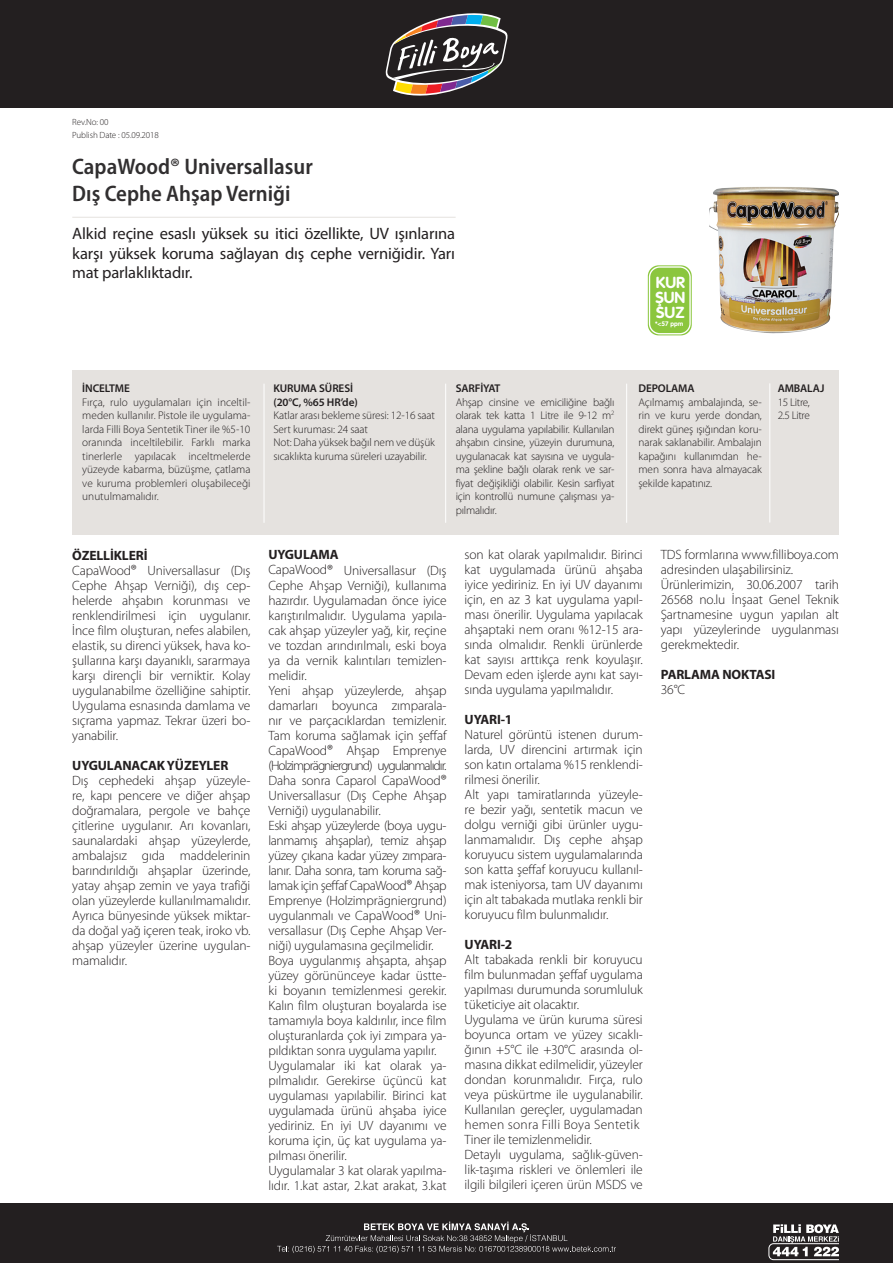
<style>
.page{position:relative;width:893px;height:1263px;background:#fff}
.page>*{position:absolute;margin:0;border:0;box-sizing:border-box;transform-origin:0 0}
.t1{font:600 semi-condensed 22.5px/27px "Myriad Pro";color:#312f30}
.t2{font:16.5px/19.5px "Myriad Pro";letter-spacing:-.01em;color:#231f20;text-align:justify}
.t3{font:700 15.75px/15px "VAG Rounded";color:#fff;text-align:justify}
.t4{font:300 13.5px/15px "Myriad Pro";letter-spacing:-.01em;color:#231f20}
.t5{font:700 13.5px "Myriad Pro";letter-spacing:-.01em;color:#231f20}
.t6{font:300 11.25px/13.5px "Myriad Pro";letter-spacing:-.01em;color:#231f20;text-align:justify}
.t7{font:600 11.25px/13.5px "Myriad Pro";letter-spacing:-.01em;color:#231f20}
.t8{font:300 11.25px/13.5px "Myriad Pro";letter-spacing:-.03em;color:#231f20}
.t9{font:300 9px/13.5px "Myriad Pro";letter-spacing:-.01em;color:#231f20}
.t10{font:700 6.45px "VAG Rounded";color:#fff}
.s1{font-stretch:normal}
.s2{font-weight:700}
.s3{font-size:15px}
</style>
<div class="page">
<div style="left:0;top:0;width:893px;height:107px;background:#231f20"></div>
<svg style="left:385px;top:13px;width:123px;height:83px"></svg>
<div style="left:0;top:1203px;width:893px;height:60px;background:#231f20"></div>
<svg style="left:768px;top:1224px;width:71px;height:36px"></svg>
<svg style="left:277px;top:1221px;width:339px;height:32px"></svg>
<div style="left:72px;top:371px;width:767px;height:164px;background:#e5e2df"></div>
<hr style="left:769px;top:383px;width:1px;height:139px;background:#fff">
<hr style="left:445px;top:384px;width:1px;height:139px;background:#fff">
<hr style="left:264px;top:384px;width:1px;height:139px;background:#fff">
<hr style="left:626px;top:384px;width:1px;height:139px;background:#fff">
<hr style="left:72px;top:217px;width:384px;height:1px;background:#e5e2df">
<img style="left:709px;top:187px;width:130px;height:146px">
<div style="left:648px;top:265px;width:44px;height:70px;background:#8bc63e;border-radius:11px"></div>
<div style="left:649px;top:266px;width:42px;height:68px;border:1px solid #fff;border-radius:10px"></div>
<p class="t9" style="left:72px;top:115px;width:88px">Rev.No: 00<br>Publish Date : 05.09.2018</p>
<h1 class="t1" style="left:72px;top:153px;width:242px">CapaWood<span class="s1">®</span> Universallasur<br>Dış Cephe Ahşap Verniği</h1>
<p class="t2" style="left:72px;top:224px;width:384px">Alkid reçine esaslı yüksek su itici özellikte, UV ışınlarına karşı yüksek koruma sağlayan dış cephe verniğidir. Yarı mat parlaklıktadır.</p>
<p class="t7" style="left:82px;top:381px;width:49px">İNCELTME</p>
<p class="t6" style="left:82px;top:395px;width:170px">Fırça, rulo uygulamaları için inceltil&shy;meden kullanılır. Pistole ile uygulama&shy;larda Filli Boya Sentetik Tiner ile %5-10 oranında inceltilebilir. Farklı marka tinerlerle yapılacak inceltmelerde yüzeyde kabarma, büzüşme, çatlama ve kuruma problemleri oluşabileceği unutulmamalıdır.</p>
<p class="t7" style="left:273px;top:381px;width:86px">KURUMA SÜRESİ (20°C, %65 HR’de)</p>
<p class="t6" style="left:273px;top:408px;width:163px;text-align:left">Katlar arası bekleme süresi: 12-16 saat Sert kuruması: 24 saat<br>Not: Daha yüksek bağıl nem ve düşük sıcaklıkta kuruma süreleri uzayabilir.</p>
<p class="t7" style="left:456px;top:381px;width:46px">SARFİYAT</p>
<p class="t6" style="left:456px;top:395px;width:160px">Ahşap cinsine ve emiciliğine bağlı olarak tek katta 1 Litre ile 9-12 m<sup>2 </sup>alana uygulama yapılabilir. Kullanılan ahşabın cinsine, yüzeyin durumuna, uygulanacak kat sayısına ve uygula&shy;ma şekline bağlı olarak renk ve sar&shy;fiyat değişikliği olabilir. Kesin sarfiyat için kontrollü numune çalışması ya&shy;pılmalıdır.</p>
<p class="t3" style="left:655px;top:275px;width:32px">KUR ŞUN SUZ</p>
<p class="t10" style="left:655px;top:320px;width:30px">*&lt;57 ppm</p>
<p class="t7" style="left:639px;top:381px;width:58px">DEPOLAMA</p>
<p class="t6" style="left:639px;top:395px;width:125px">Açılmamış ambalajında, se&shy;rin ve kuru yerde dondan, direkt güneş ışığından koru&shy;narak saklanabilir. Ambalajın kapağını kullanımdan he&shy;men sonra hava almayacak şekilde kapatınız.</p>
<p class="t7" style="left:778px;top:381px;width:48px">AMBALAJ</p>
<p class="t8" style="left:778px;top:395px;width:34px">15 Litre,<br>2.5 Litre</p>
<p class="t4" style="left:72px;top:547px;width:180px"><span class="s2">ÖZELLİKLERİ<br></span>CapaWood<span class="s3">®</span> Universallasur (Dış<br>Cephe Ahşap Verniği), dış cep&shy;helerde ahşabın korunması ve renklendirilmesi için uygulanır.<br>İnce film oluşturan, nefes alabilen, elastik, su direnci yüksek, hava ko&shy;şullarına karşı dayanıklı, sararmaya karşı dirençli bir verniktir. Kolay uygulanabilme özelliğine sahiptir.<br>Uygulama esnasında damlama ve sıçrama yapmaz. Tekrar üzeri bo&shy;yanabilir.</p>
<p class="t5" style="left:72px;top:756px;width:158px">UYGULANACAK YÜZEYLER</p>
<p class="t4" style="left:72px;top:772px;width:180px;text-align:justify">Dış cephedeki ahşap yüzeyle&shy;re, kapı pencere ve diğer ahşap doğramalara, pergole ve bahçe çitlerine uygulanır. Arı kovanları, saunalardaki ahşap yüzeylerde, ambalajsız gıda maddelerinin barındırıldığı ahşaplar üzerinde, yatay ahşap zemin ve yaya trafiği olan yüzeylerde kullanılmamalıdır.<br>Ayrıca bünyesinde yüksek miktar&shy;da doğal yağ içeren teak, iroko vb. ahşap yüzeyler üzerine uygulan&shy;mamalıdır.</p>
<p class="t4" style="left:268px;top:547px;width:180px"><span class="s2">UYGULAMA<br></span>CapaWood<span class="s3">®</span> Universallasur (Dış<br>Cephe Ahşap Verniği), kullanıma hazırdır. Uygulamadan önce iyice karıştırılmalıdır. Uygulama yapıla&shy;cak ahşap yüzeyler yağ, kir, reçine ve tozdan arındırılmalı, eski boya ya da vernik kalıntıları temizlen&shy;melidir.<br>Yeni ahşap yüzeylerde, ahşap damarları boyunca zımparala&shy;nır ve parçacıklardan temizlenir.<br>Tam koruma sağlamak için şeffaf<br>CapaWood<span class="s3">®</span> Ahşap Emprenye (Holzimprägniergrund) uygulanmalıdır.<br>Daha sonra Caparol CapaWood<span class="s3">®<br></span>Universallasur (Dış Cephe Ahşap<br>Verniği) uygulanabilir.<br>Eski ahşap yüzeylerde (boya uygu&shy;lanmamış ahşaplar), temiz ahşap yüzey çıkana kadar yüzey zımpara&shy;lanır. Daha sonra, tam koruma sağ&shy;lamak için şeffaf CapaWood<span class="s3">®</span> Ahşap<br>Emprenye (Holzimprägniergrund) uygulanmalı ve CapaWood<span class="s3">®</span> Uni&shy;versallasur (Dış Cephe Ahşap Ver&shy;niği) uygulamasına geçilmelidir.<br>Boya uygulanmış ahşapta, ahşap yüzey görününceye kadar üstte&shy;ki boyanın temizlenmesi gerekir.<br>Kalın film oluşturan boyalarda ise tamamıyla boya kaldırılır, ince film oluşturanlarda çok iyi zımpara ya&shy;pıldıktan sonra uygulama yapılır.<br>Uygulamalar iki kat olarak ya&shy;pılmalıdır. Gerekirse üçüncü kat uygulaması yapılabilir. Birinci kat uygulamada ürünü ahşaba iyice yediriniz. En iyi UV dayanımı ve koruma için, üç kat uygulama ya&shy;pılması önerilir.<br>Uygulamalar 3 kat olarak yapılma&shy;lıdır. 1.kat astar, 2.kat arakat, 3.kat</p>
<p class="t4" style="left:465px;top:547px;width:180px;text-align:justify">son kat olarak yapılmalıdır. Birinci kat uygulamada ürünü ahşaba iyice yediriniz. En iyi UV dayanımı için, en az 3 kat uygulama yapıl&shy;ması önerilir. Uygulama yapılacak ahşaptaki nem oranı %12-15 ara&shy;sında olmalıdır. Renkli ürünlerde kat sayısı arttıkça renk koyulaşır.<br>Devam eden işlerde aynı kat sayı&shy;sında uygulama yapılmalıdır.</p>
<p class="t5" style="left:465px;top:711px;width:49px">UYARI-1</p>
<p class="t4" style="left:465px;top:727px;width:180px">Naturel görüntü istenen durum&shy;larda, UV direncini artırmak için son katın ortalama %15 renklendi&shy;rilmesi önerilir.<br>Alt yapı tamiratlarında yüzeyle&shy;re bezir yağı, sentetik macun ve dolgu verniği gibi ürünler uygu&shy;lanmamalıdır. Dış cephe ahşap koruyucu sistem uygulamalarında son katta şeffaf koruyucu kullanıl&shy;mak isteniyorsa, tam UV dayanımı için alt tabakada mutlaka renkli bir koruyucu film bulunmalıdır.</p>
<p class="t5" style="left:465px;top:936px;width:49px">UYARI-2</p>
<p class="t4" style="left:465px;top:952px;width:180px">Alt tabakada renkli bir koruyucu film bulunmadan şeffaf uygulama yapılması durumunda sorumluluk tüketiciye ait olacaktır.<br>Uygulama ve ürün kuruma süresi boyunca ortam ve yüzey sıcaklı&shy;ğının +5°C ile +30°C arasında ol&shy;masına dikkat edilmelidir, yüzeyler dondan korunmalıdır. Fırça, rulo veya püskürtme ile uygulanabilir.<br>Kullanılan gereçler, uygulamadan hemen sonra Filli Boya Sentetik Tiner ile temizlenmelidir.<br>Detaylı uygulama, sağlık-güven&shy;lik-taşıma riskleri ve önlemleri ile ilgili bilgileri içeren ürün MSDS ve</p>
<p class="t4" style="left:661px;top:547px;width:180px">TDS formlarına www.filliboya.com adresinden ulaşabilirsiniz.<br>Ürünlerimizin, 30.06.2007 tarih<br>26568 no.lu İnşaat Genel Teknik<br>Şartnamesine uygun yapılan alt yapı yüzeylerinde uygulanması gerekmektedir.</p>
<p class="t5" style="left:661px;top:666px;width:116px">PARLAMA NOKTASI</p>
<p class="t4" style="left:661px;top:682px;width:26px">36°C</p>
</div>
